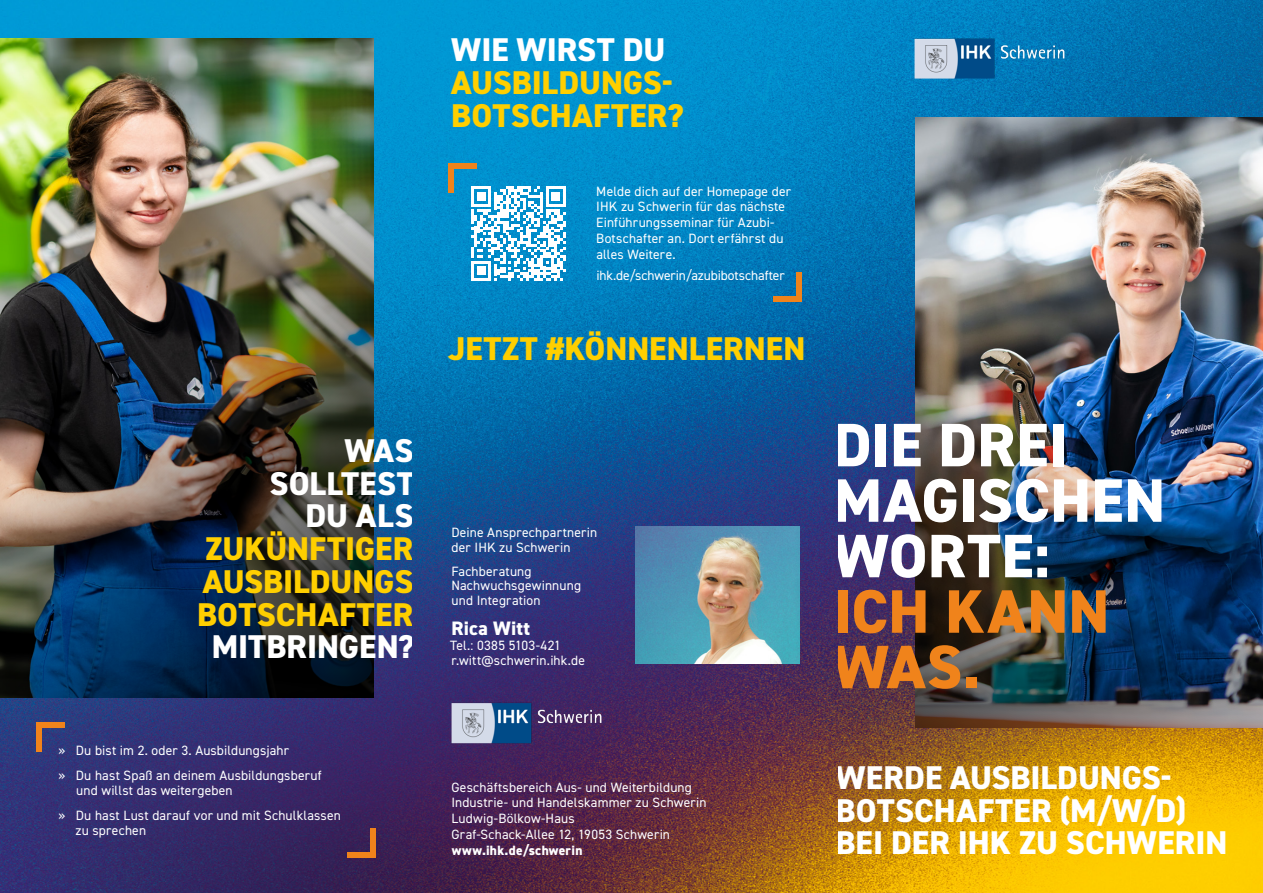
<style>
.page{position:relative;width:1263px;height:893px;background:#fff}
.page>*{position:absolute;margin:0;border:0;box-sizing:border-box;transform-origin:0 0}
.t1{font:800 61.5px/55.5px "DIN2014";letter-spacing:.005em;color:#fff}
.t2{font:800 61.5px/55.5px "DIN2014";letter-spacing:.005em;color:#f0831b}
.t3{font:800 33px/32.7px "DIN2014";color:#fff;text-align:right}
.t4{font:800 33px/32.7px "DIN2014";color:#ffcf00;text-align:justify}
.t5{font:800 19.5px "DIN2014";letter-spacing:.015em;color:#fff}
.t6{font:13.5px/15.8px "DIN2014";letter-spacing:.01em;color:#fff}
.t7{font:13.5px "DIN2014";letter-spacing:-.01em;color:#fff}
.t8{font:800 13.5px "DIN2014";letter-spacing:.02em;color:#fff}
</style>
<div class="page">
<img style="left:0;top:0;width:1263px;height:893px">
<img style="left:915px;top:117px;width:348px;height:610px">
<img style="left:889px;top:12px;width:202px;height:93px">
<img style="left:0;top:39px;width:373px;height:658px">
<img style="left:412px;top:0;width:426px;height:893px">
<svg style="left:471px;top:186px;width:95px;height:95px"></svg>
<div style="left:796px;top:273px;width:6px;height:23px;background:#f0831b"></div>
<div style="left:773px;top:296px;width:29px;height:6px;background:#f0831b"></div>
<div style="left:370px;top:828px;width:6px;height:24px;background:#f0831b"></div>
<div style="left:347px;top:852px;width:29px;height:5px;background:#f0831b"></div>
<div style="left:448px;top:169px;width:6px;height:24px;background:#f0831b"></div>
<div style="left:448px;top:164px;width:29px;height:5px;background:#f0831b"></div>
<div style="left:36px;top:728px;width:6px;height:23px;background:#f0831b"></div>
<div style="left:36px;top:722px;width:29px;height:6px;background:#f0831b"></div>
<img style="left:635px;top:527px;width:164px;height:137px">
<img style="left:426px;top:677px;width:202px;height:92px">
<h2 class="t3" style="left:270px;top:434px;width:147px">WAS<br>SOLLTEST<br>DU ALS</h2>
<h2 class="t4" style="left:197px;top:532px;width:218px">ZUKÜNFTIGER AUSBILDUNGS BOTSCHAFTER</h2>
<h2 class="t3" style="left:212px;top:631px;width:204px">MITBRINGEN?</h2>
<p class="t6" style="left:59px;top:738px;width:265px;line-height:24.3px">» Du bist im 2. oder 3. Ausbildungsjahr<br>» Du hast Spaß an deinem Ausbildungsberuf</p>
<p class="t6" style="left:59px;top:778px;width:284px;line-height:24.3px;text-indent:18px">und willst das weitergeben<br>» Du hast Lust darauf vor und mit Schulklassen</p>
<p class="t6" style="left:76px;top:823px;width:72px">zu sprechen</p>
<h2 class="t3" style="left:451px;top:34px;width:216px">WIE WIRST DU</h2>
<h2 class="t4" style="left:451px;top:66px;width:234px">AUSBILDUNGS-<br>BOTSCHAFTER?</h2>
<p class="t6" style="left:596px;top:183px;width:196px">Melde dich auf der Homepage der<br>IHK zu Schwerin für das nächste<br>Einführungsseminar für Azubi-<br>Botschafter an. Dort erfährst du alles Weitere.</p>
<p class="t7" style="left:596px;top:266px;width:190px">ihk.de/schwerin/azubibotschafter</p>
<h2 class="t4" style="left:448px;top:332px;width:358px">JETZT #KÖNNENLERNEN</h2>
<p class="t6" style="left:451px;top:525px;width:147px;line-height:14.9px">Deine Ansprechpartnerin der IHK zu Schwerin</p>
<p class="t6" style="left:451px;top:563px;width:131px;line-height:14.9px">Fachberatung<br>Nachwuchsgewinnung und Integration</p>
<h3 class="t5" style="left:452px;top:615px;width:80px">Rica Witt</h3>
<p class="t6" style="left:450px;top:638px;width:137px;line-height:14.9px">Tel.: 0385 5103-421 r.witt@schwerin.ihk.de</p>
<h1 class="t1" style="left:833px;top:417px;width:334px">DIE DREI<br>MAGISCHEN<br>WORTE:</h1>
<h1 class="t2" style="left:833px;top:584px;width:278px">ICH KANN<br>WAS.</h1>
<p class="t6" style="left:451px;top:779px;width:257px">Geschäftsbereich Aus- und Weiterbildung Industrie- und Handelskammer zu Schwerin Ludwig-Bölkow-Haus<br>Graf-Schack-Allee 12, 19053 Schwerin</p>
<p class="t8" style="left:452px;top:841px;width:132px">www.ihk.de/schwerin</p>
<h2 class="t3" style="left:835px;top:761px;width:393px;text-align:left">WERDE AUSBILDUNGS-<br>BOTSCHAFTER (M/W/D)<br>BEI DER IHK ZU SCHWERIN</h2>
</div>
